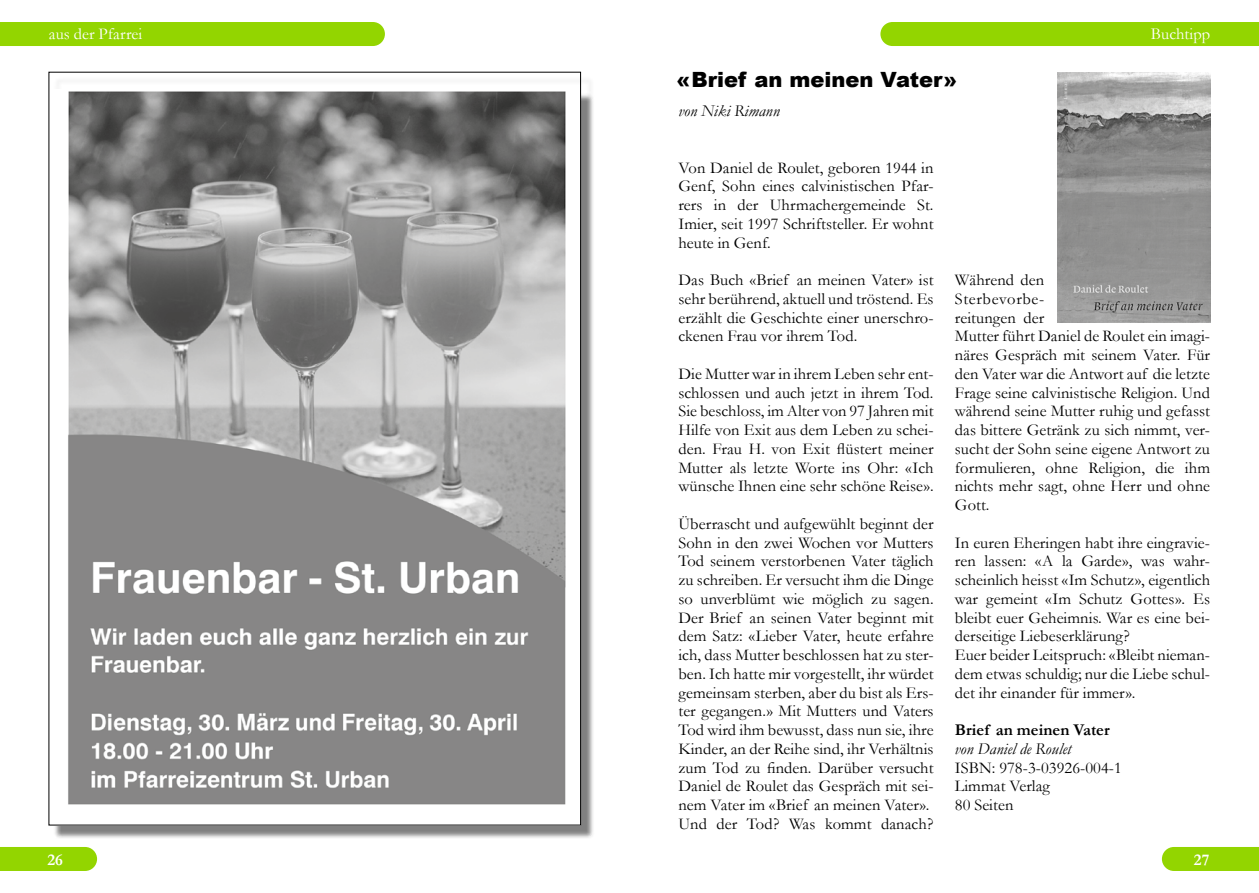
<style>
.page{position:relative;width:1259px;height:893px;background:#fff}
.page>*{position:absolute;margin:0;border:0;box-sizing:border-box;transform-origin:0 0}
.t1{font:900 21px "Arial";color:#000}
.t2{font:16.5px/18.8px "Garamond";letter-spacing:.005em;color:#000}
.t3{font:italic 16.5px "Garamond";letter-spacing:.005em;color:#000}
.t4{font:16.5px "Garamond";letter-spacing:.005em;color:#fff}
.t5{font:700 16.5px "Garamond";letter-spacing:.005em;color:#000}
.t6{font:700 16.5px "Garamond";color:#fff}
</style>
<div class="page">
<div style="left:0;top:847px;width:97px;height:24px;background:#93d500"></div>
<div style="left:1162px;top:847px;width:97px;height:24px;background:#93d500"></div>
<div style="left:0;top:22px;width:385px;height:24px;background:#93d500"></div>
<div style="left:880px;top:22px;width:379px;height:24px;background:#93d500"></div>
<img style="left:1057px;top:72px;width:153px;height:251px">
<div style="left:53px;top:76px;width:541px;height:763px;background:#000;opacity:.5"></div>
<img style="left:53px;top:89px;width:526px;height:734px">
<p class="t4" style="left:49px;top:24px;width:95px">aus der Pfarrei</p>
<p class="t4" style="left:1151px;top:24px;width:61px">Buchtipp</p>
<p class="t1" style="left:676px;top:64px;width:282px">«Brief an meinen Vater»</p>
<p class="t3" style="left:678px;top:101px;width:103px">von Niki Rimann</p>
<p class="t2" style="left:678px;top:158px;width:257px;text-align:justify">Von Daniel de Roulet, geboren 1944 in Genf, Sohn eines calvinistischen Pfar&shy;rers in der Uhrmachergemeinde St.<br>Imier, seit 1997 Schriftsteller. Er wohnt heute in Genf.</p>
<p class="t2" style="left:678px;top:270px;width:257px;text-align:justify">Das Buch «Brief an meinen Vater» ist sehr berührend, aktuell und tröstend. Es erzählt die Geschichte einer unerschro&shy;ckenen Frau vor ihrem Tod.</p>
<p class="t2" style="left:678px;top:364px;width:257px;text-align:justify">Die Mutter war in ihrem Leben sehr ent&shy;schlossen und auch jetzt in ihrem Tod.<br>Sie beschloss, im Alter von 97 Jahren mit Hilfe von Exit aus dem Leben zu schei&shy;den. Frau H. von Exit flüstert meiner Mutter als letzte Worte ins Ohr: «Ich wünsche Ihnen eine sehr schöne Reise».</p>
<p class="t2" style="left:678px;top:514px;width:257px">Überrascht und aufgewühlt beginnt der Sohn in den zwei Wochen vor Mutters Tod seinem verstorbenen Vater täglich zu schreiben. Er versucht ihm die Dinge so unverblümt wie möglich zu sagen.<br>Der Brief an seinen Vater beginnt mit dem Satz: «Lieber Vater, heute erfahre ich, dass Mutter beschlossen hat zu ster&shy;ben. Ich hatte mir vorgestellt, ihr würdet gemeinsam sterben, aber du bist als Ers&shy;ter gegangen.» Mit Mutters und Vaters Tod wird ihm bewusst, dass nun sie, ihre Kinder, an der Reihe sind, ihr Verhältnis zum Tod zu finden. Darüber versucht Daniel de Roulet das Gespräch mit sei&shy;nem Vater im «Brief an meinen Vater».<br>Und der Tod? Was kommt danach?</p>
<p class="t2" style="left:955px;top:270px;width:257px">Während den<br>Sterbevorbe-<br>reitungen der<br>Mutter führt Daniel de Roulet ein imagi&shy;näres Gespräch mit seinem Vater. Für den Vater war die Antwort auf die letzte<br>Frage seine calvinistische Religion. Und während seine Mutter ruhig und gefasst das bittere Getränk zu sich nimmt, ver&shy;sucht der Sohn seine eigene Antwort zu formulieren, ohne Religion, die ihm nichts mehr sagt, ohne Herr und ohne<br>Gott.</p>
<p class="t2" style="left:955px;top:533px;width:257px">In euren Eheringen habt ihre eingravie&shy;ren lassen: «A la Garde», was wahr&shy;scheinlich heisst «Im Schutz», eigentlich war gemeint «Im Schutz Gottes». Es bleibt euer Geheimnis. War es eine bei&shy;derseitige Liebeserklärung?<br>Euer beider Leitspruch: «Bleibt nieman&shy;dem etwas schuldig; nur die Liebe schul&shy;det ihr einander für immer».</p>
<p class="t5" style="left:955px;top:720px;width:156px">Brief an meinen Vater</p>
<p class="t3" style="left:955px;top:739px;width:118px">von Daniel de Roulet</p>
<p class="t2" style="left:955px;top:758px;width:168px">ISBN: 978-3-03926-004-1<br>Limmat Verlag<br>80 Seiten</p>
<p class="t6" style="left:48px;top:850px;width:17px">26</p>
<p class="t6" style="left:1194px;top:850px;width:17px">27</p>
</div>
